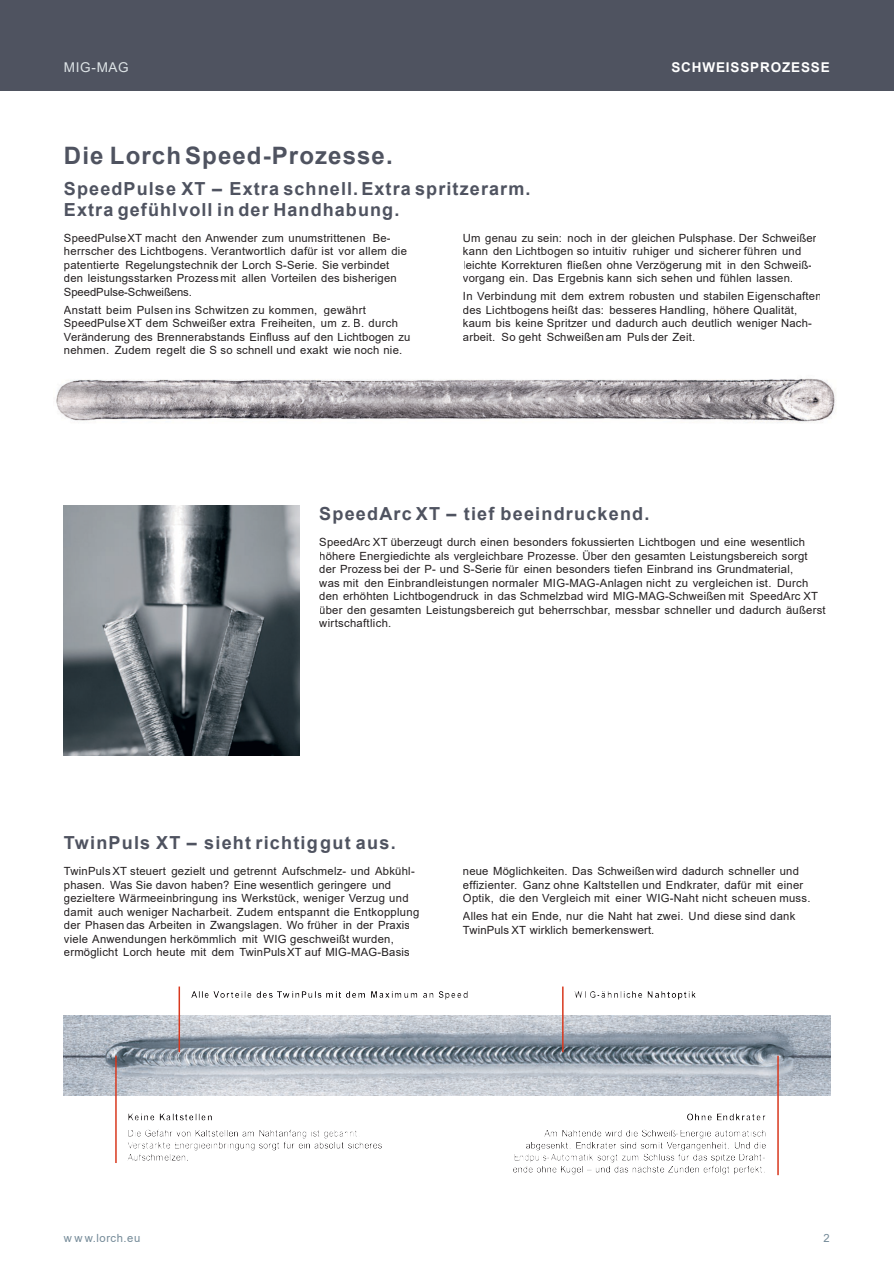
<style>
.page{position:relative;width:894px;height:1263px;background:#fff}
.page>*{position:absolute;margin:0;border:0;box-sizing:border-box;transform-origin:0 0}
.t1{font:700 24px "Arial";letter-spacing:.045em;color:#4f5360}
.t2{font:700 18px/21px "Arial";letter-spacing:.06em;color:#4f5360}
.t3{font:700 13.5px "Arial";letter-spacing:.065em;color:#fff}
.t4{font:13.5px "Arial";letter-spacing:.05em;color:#dde3e6}
.t5{font:11.25px/13.5px "Arial";letter-spacing:.02em;color:#231f20}
.t6{font:11.25px "Arial";letter-spacing:.045em;color:#748a98}
</style>
<div class="page">
<div style="left:0;top:0;width:893px;height:90px;background:#4f5360"></div>
<img style="left:64px;top:1016px;width:765px;height:79px">
<hr style="left:777px;top:1056px;width:1px;height:119px;background:#d8381e">
<hr style="left:115px;top:1056px;width:2px;height:107px;background:#d8381e">
<hr style="left:178px;top:986px;width:2px;height:66px;background:#d8381e">
<hr style="left:562px;top:986px;width:1px;height:66px;background:#d8381e">
<img style="left:56px;top:378px;width:780px;height:45px">
<img style="left:64px;top:506px;width:235px;height:249px">
<img style="left:127px;top:1113px;width:200px;height:48px">
<img style="left:129px;top:1113px;width:83px;height:7px">
<img style="left:129px;top:1114px;width:58px;height:6px">
<img style="left:129px;top:1129px;width:228px;height:9px">
<img style="left:129px;top:1130px;width:38px;height:6px">
<img style="left:128px;top:1141px;width:254px;height:9px">
<img style="left:128px;top:1142px;width:37px;height:6px">
<img style="left:128px;top:1153px;width:60px;height:7px">
<img style="left:128px;top:1154px;width:41px;height:6px">
<img style="left:269px;top:991px;width:199px;height:8px">
<img style="left:191px;top:991px;width:76px;height:7px">
<img style="left:689px;top:1113px;width:76px;height:7px">
<img style="left:687px;top:1114px;width:63px;height:6px">
<img style="left:544px;top:1129px;width:221px;height:9px">
<img style="left:544px;top:1130px;width:52px;height:6px">
<img style="left:554px;top:1142px;width:211px;height:8px">
<img style="left:526px;top:1142px;width:28px;height:8px">
<img style="left:565px;top:1153px;width:200px;height:9px">
<img style="left:514px;top:1154px;width:50px;height:8px">
<img style="left:514px;top:1165px;width:248px;height:9px">
<img style="left:513px;top:1166px;width:53px;height:6px">
<img style="left:642px;top:991px;width:54px;height:8px">
<img style="left:574px;top:991px;width:68px;height:7px">
<p class="t4" style="left:64px;top:62px;width:66px">MIG-MAG</p>
<p class="t3" style="left:671px;top:62px;width:160px">SCHWEISSPROZESSE</p>
<h1 class="t1" style="left:64px;top:146px;width:330px">Die Lorch Speed-Prozesse.</h1>
<h2 class="t2" style="left:64px;top:179px;width:468px">SpeedPulse XT – Extra schnell.Extra spritzerarm.<br>Extra gefühlvoll in der Handhabung.</h2>
<p class="t5" style="left:64px;top:232px;width:344px">SpeedPulseXT macht den Anwender zum unumstrittenen Be&shy;herrscher des Lichtbogens. Verantwortlich dafür ist vor allem die patentierte Regelungstechnik der Lorch S-Serie. Sie verbindet den leistungsstarken Prozess mit allen Vorteilen des bisherigen SpeedPulse-Schweißens.</p>
<p class="t5" style="left:64px;top:304px;width:348px">Anstatt beim Pulsen ins Schwitzen zu kommen, gewährt SpeedPulseXT dem Schweißer extra Freiheiten, um z. B. durch Veränderung des Brennerabstands Einfluss auf den Lichtbogen zu nehmen. Zudem regelt die S so schnell und exakt wie noch nie.</p>
<p class="t5" style="left:463px;top:232px;width:355px">Um genau zu sein: noch in der gleichen Pulsphase. Der Schweißer kann den Lichtbogen so intuitiv ruhiger und sicherer führen und leichte Korrekturen fließen ohne Verzögerung mit in den Schweiß&shy;vorgang ein. Das Ergebnis kann sich sehen und fühlen lassen.</p>
<p class="t5" style="left:463px;top:290px;width:360px">In Verbindung mit dem extrem robusten und stabilen Eigenschaften des Lichtbogens heißt das: besseres Handling, höhere Qualität, kaum bis keine Spritzer und dadurch auch deutlich weniger Nach&shy;arbeit. So geht Schweißen am Puls der Zeit.</p>
<h2 class="t2" style="left:319px;top:505px;width:331px">SpeedArc XT – tief beeindruckend.</h2>
<p class="t5" style="left:319px;top:537px;width:507px">SpeedArc XT überzeugt durch einen besonders fokussierten Lichtbogen und eine wesentlich höhere Energiedichte als vergleichbare Prozesse. Über den gesamten Leistungsbereich sorgt der Prozess bei der P- und S-Serie für einen besonders tiefen Einbrand ins Grundmaterial,<br>was mit den Einbrandleistungen normaler MIG-MAG-Anlagen nicht zu vergleichen ist. Durch den erhöhten Lichtbogendruck in das Schmelzbad wird MIG-MAG-Schweißen mit SpeedArc XT über den gesamten Leistungsbereich gut beherrschbar, messbar schneller und dadurch äußerst wirtschaftlich.</p>
<h2 class="t2" style="left:64px;top:834px;width:333px">TwinPuls XT – sieht richtiggut aus.</h2>
<p class="t5" style="left:64px;top:866px;width:357px">TwinPulsXT steuert gezielt und getrennt Aufschmelz- und Abkühl&shy;phasen. Was Sie davon haben? Eine wesentlich geringere und gezieltere Wärmeeinbringung ins Werkstück, weniger Verzug und damit auch weniger Nacharbeit. Zudem entspannt die Entkopplung der Phasen das Arbeiten in Zwangslagen. Wo früher in der Praxis viele Anwendungen herkömmlich mit WIG geschweißt wurden, ermöglicht Lorch heute mit dem TwinPulsXT auf MIG-MAG-Basis</p>
<p class="t5" style="left:463px;top:866px;width:349px">neue Möglichkeiten. Das Schweißen wird dadurch schneller und effizienter. Ganz ohne Kaltstellen und Endkrater, dafür mit einer<br>Optik, die den Vergleich mit einer WIG-Naht nicht scheuen muss.</p>
<p class="t5" style="left:463px;top:910px;width:334px">Alles hat ein Ende, nur die Naht hat zwei. Und diese sind dank<br>TwinPuls XT wirklich bemerkenswert.</p>
<p class="t6" style="left:64px;top:1234px;width:78px">w w w.lorch.eu</p>
<p class="t6" style="left:823px;top:1234px;width:8px">2</p>
</div>
